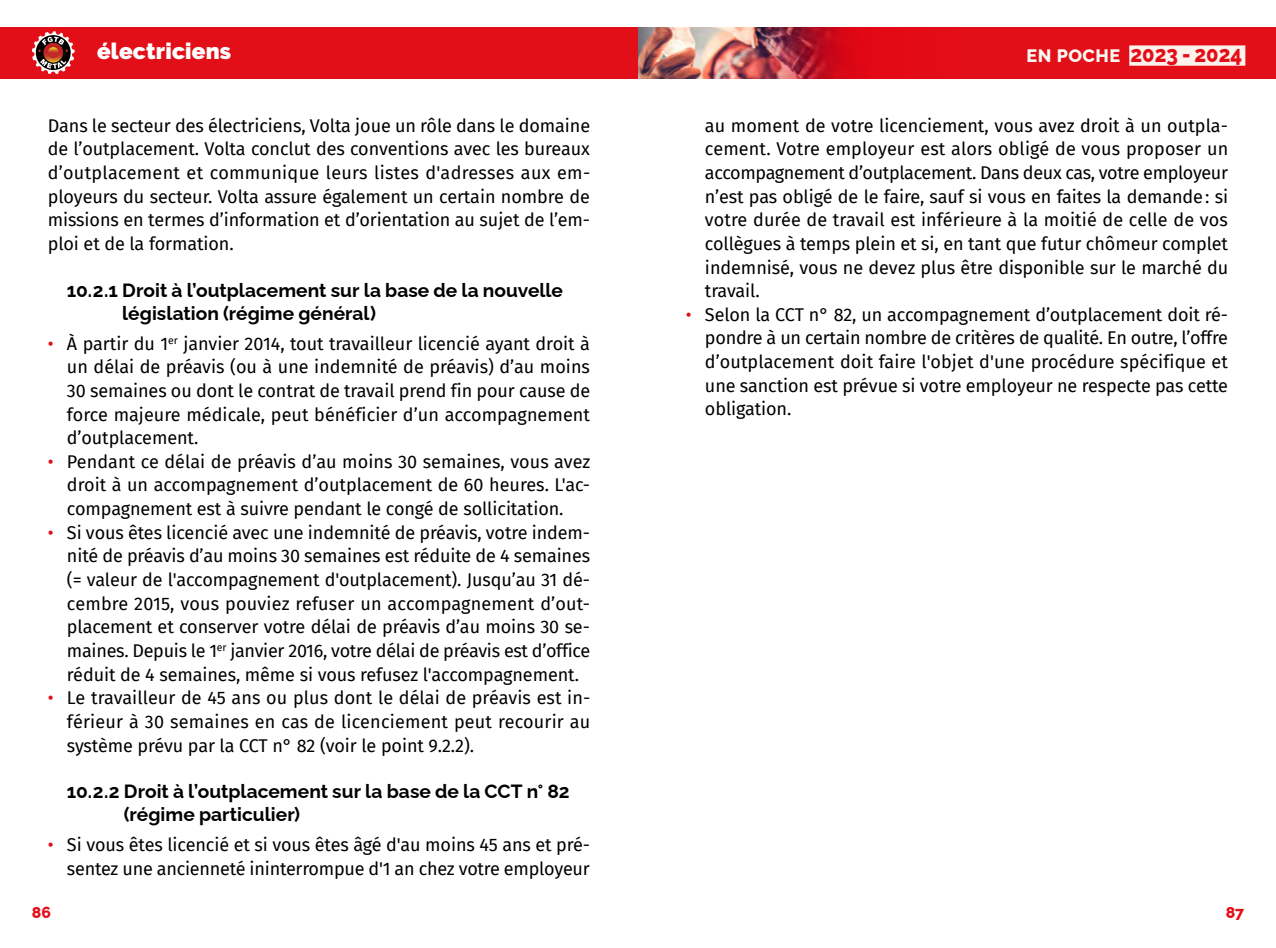
<style>
.page{position:relative;width:1276px;height:948px;background:#fff}
.page>*{position:absolute;margin:0;border:0;box-sizing:border-box;transform-origin:0 0}
.t1{font:800 22.72px "Raleway";color:#e30f18;scale:.89 1}
.t2{font:900 22.5px "Raleway";letter-spacing:.01em;color:#fff}
.t3{font:700 19.12px/22.9px "Raleway";color:#000}
.t4{font:18px/23.6px "Fira Sans";letter-spacing:-.005em;color:#000;text-align:justify}
.t5{font:800 15.75px "Raleway";color:#e30f18}
.s1{font-size:18px;color:#fbf8f2}
.s2{color:#e30f18}
</style>
<div class="page">
<div style="left:957px;top:27px;width:319px;height:51px;background:#e30f18"></div>
<div style="left:0;top:27px;width:638px;height:51px;background:#e30f18"></div>
<div style="left:1129px;top:45px;width:116px;height:21px;background:#fef2ed"></div>
<svg style="left:32px;top:31px;width:43px;height:43px"></svg>
<img style="left:638px;top:27px;width:319px;height:51px">
<p class="t2" style="left:97px;top:38px;width:136px">électriciens</p>
<p class="t1" style="left:1026px;top:36px;width:244px"><span class="s1">EN POCHE</span> 2023 - 2024</p>
<p class="t4" style="left:48px;top:113px;width:544px">Dans le secteur des électriciens, Volta joue un rôle dans le domaine de l’outplacement. Volta conclut des conventions avec les bureaux d’outplacement et communique leurs listes d'adresses aux em&shy;ployeurs du secteur. Volta assure également un certain nombre de missions en termes d’information et d’orientation au sujet de l’em&shy;ploi et de la formation.</p>
<p class="t3" style="left:122px;top:276px;width:442px;text-indent:-55px">10.2.1 Droit à l’outplacement sur la base de la nouvelle législation (régime général)</p>
<p class="t4" style="left:67px;top:331px;width:525px;text-indent:-19px"><span class="s2">•</span> À partir du 1<sup>er</sup> janvier 2014, tout travailleur licencié ayant droit à un délai de préavis (ou à une indemnité de préavis) d’au moins 30 semaines ou dont le contrat de travail prend fin pour cause de force majeure médicale, peut bénéficier d’un accompagnement d’outplacement.</p>
<p class="t4" style="left:67px;top:449px;width:525px;text-indent:-19px"><span class="s2">•</span> Pendant ce délai de préavis d’au moins 30 semaines, vous avez droit à un accompagnement d’outplacement de 60 heures. L'ac&shy;compagnement est à suivre pendant le congé de sollicitation.</p>
<p class="t4" style="left:67px;top:520px;width:525px;text-indent:-19px"><span class="s2">•</span> Si vous êtes licencié avec une indemnité de préavis, votre indem&shy;nité de préavis d’au moins 30 semaines est réduite de 4 semaines (= valeur de l'accompagnement d'outplacement). Jusqu’au 31 dé&shy;cembre 2015, vous pouviez refuser un accompagnement d’out&shy;placement et conserver votre délai de préavis d’au moins 30 se&shy;maines. Depuis le 1<sup>er</sup> janvier 2016, votre délai de préavis est d’office réduit de 4 semaines, même si vous refusez l'accompagnement.</p>
<p class="t4" style="left:67px;top:685px;width:525px;text-indent:-19px"><span class="s2">•</span> Le travailleur de 45 ans ou plus dont le délai de préavis est in&shy;férieur à 30 semaines en cas de licenciement peut recourir au système prévu par la CCT n° 82 (voir le point 9.2.2).</p>
<p class="t3" style="left:124px;top:777px;width:447px;text-indent:-57px">10.2.2 Droit à l’outplacement sur la base de la CCT n° 82 (régime particulier)</p>
<p class="t4" style="left:48px;top:832px;width:544px;text-align:right"><span class="s2">•</span> Si vous êtes licencié et si vous êtes âgé d'au moins 45 ans et pré&shy;sentez une ancienneté ininterrompue d'1 an chez votre employeur</p>
<p class="t4" style="left:705px;top:113px;width:525px">au moment de votre licenciement, vous avez droit à un outpla&shy;cement. Votre employeur est alors obligé de vous proposer un accompagnement d’outplacement. Dans deux cas, votre employeur n’est pas obligé de le faire, sauf si vous en faites la demande: si votre durée de travail est inférieure à la moitié de celle de vos collègues à temps plein et si, en tant que futur chômeur complet indemnisé, vous ne devez plus être disponible sur le marché du travail.</p>
<p class="t4" style="left:705px;top:302px;width:524px;text-indent:-19px"><span class="s2">•</span> Selon la CCT n° 82, un accompagnement d’outplacement doit ré&shy;pondre à un certain nombre de critères de qualité. En outre, l’offre d’outplacement doit faire l'objet d'une procédure spécifique et une sanction est prévue si votre employeur ne respecte pas cette obligation.</p>
<p class="t5" style="left:32px;top:899px;width:21px">86</p>
<p class="t5" style="left:1225px;top:899px;width:20px">87</p>
</div>
